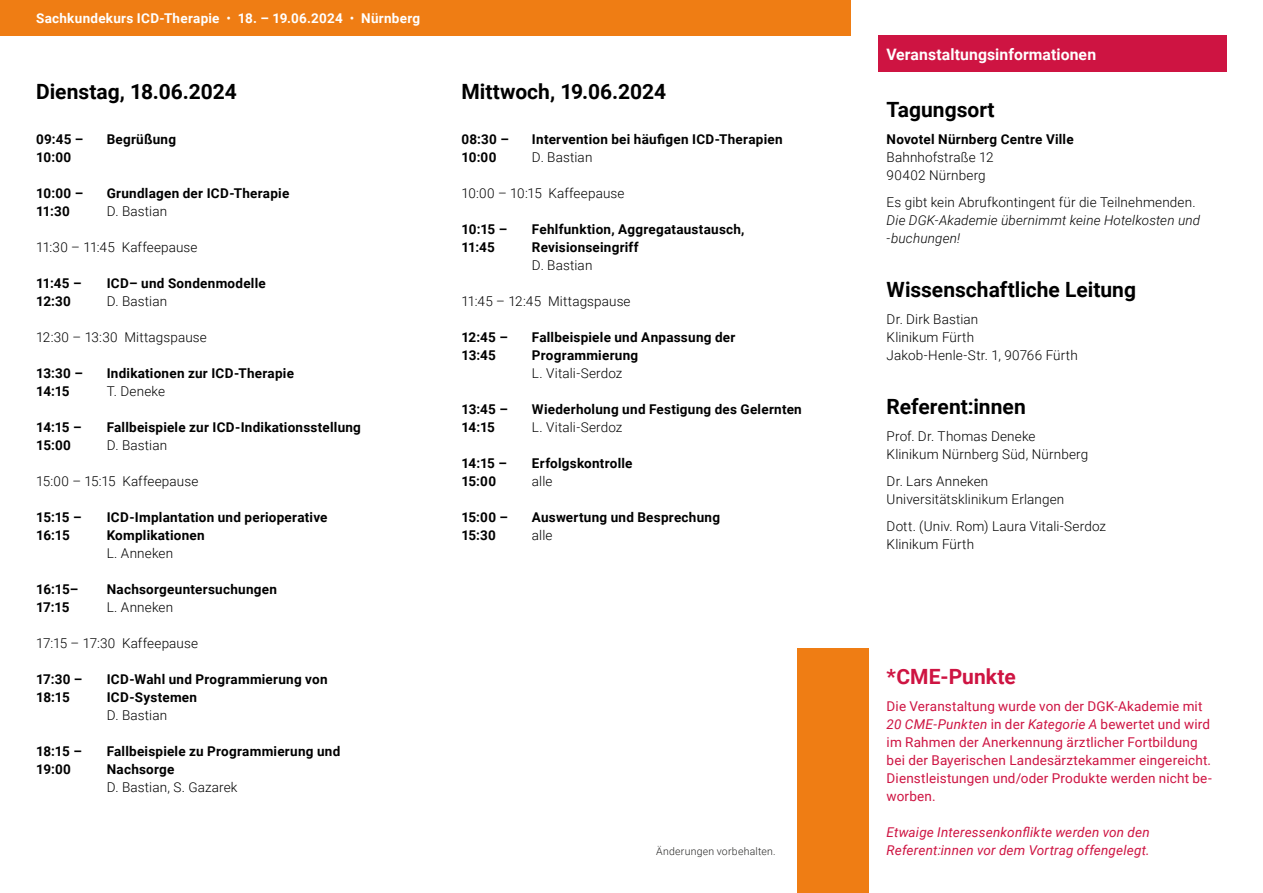
<style>
.page{position:relative;width:1263px;height:893px;background:#fff}
.page>*{position:absolute;margin:0;border:0;box-sizing:border-box;transform-origin:0 0}
.t1{font:700 21px "Roboto";color:#000}
.t2{font:700 21px "Roboto";letter-spacing:.005em;color:#ce1442}
.t3{font:700 15.75px "Roboto";letter-spacing:.005em;color:#fff}
.t4{font:700 13.5px/18px "Roboto";letter-spacing:.02em;color:#000}
.t5{font:300 13.5px/18px "Roboto";letter-spacing:.01em;color:#000}
.t6{font:13.5px/18px "Roboto";letter-spacing:.01em;color:#ce1442}
.t7{font:italic 13.5px/18px "Roboto";letter-spacing:.01em;color:#ce1442}
.t8{font:italic 300 13.5px/18px "Roboto";letter-spacing:.015em;color:#000}
.t9{font:700 13.5px "Roboto";letter-spacing:.02em;color:#fff}
.t10{font:300 10.5px "Roboto";letter-spacing:.025em;color:#282827}
.s1{font-weight:400}
.s2{font-style:italic}
</style>
<div class="page">
<div style="left:878px;top:36px;width:349px;height:36px;background:#ce1442"></div>
<div style="left:797px;top:648px;width:72px;height:245px;background:#ef7d14"></div>
<div style="left:0;top:0;width:850px;height:36px;background:#ef7d14"></div>
<p class="t9" style="left:36px;top:9px;width:386px">Sachkundekurs ICD-Therapie <span class="s1">•</span> 18. – 19.06.2024 <span class="s1">•</span> Nürnberg</p>
<h1 class="t1" style="left:36px;top:77px;width:202px">Dienstag, 18.06.2024</h1>
<p class="t4" style="left:36px;top:130px;width:49px">09:45 –<br>10:00</p>
<p class="t4" style="left:107px;top:130px;width:71px">Begrüßung</p>
<p class="t4" style="left:36px;top:184px;width:49px">10:00 –<br>11:30</p>
<p class="t4" style="left:107px;top:184px;width:184px">Grundlagen der ICD-Therapie</p>
<p class="t5" style="left:107px;top:202px;width:62px">D. Bastian</p>
<p class="t5" style="left:36px;top:238px;width:163px">11:30 – 11:45 Kaffeepause</p>
<p class="t4" style="left:36px;top:274px;width:47px">11:45 –<br>12:30</p>
<p class="t4" style="left:107px;top:274px;width:160px">ICD– und Sondenmodelle</p>
<p class="t5" style="left:107px;top:292px;width:62px">D. Bastian</p>
<p class="t5" style="left:36px;top:328px;width:172px">12:30 – 13:30 Mittagspause</p>
<p class="t4" style="left:36px;top:364px;width:48px">13:30 –<br>14:15</p>
<p class="t4" style="left:107px;top:364px;width:189px">Indikationen zur ICD-Therapie</p>
<p class="t5" style="left:107px;top:382px;width:60px">T. Deneke</p>
<p class="t4" style="left:36px;top:418px;width:47px">14:15 –<br>15:00</p>
<p class="t4" style="left:107px;top:418px;width:256px">Fallbeispiele zur ICD-Indikationsstellung</p>
<p class="t5" style="left:107px;top:436px;width:62px">D. Bastian</p>
<p class="t5" style="left:36px;top:472px;width:164px">15:00 – 15:15 Kaffeepause</p>
<p class="t4" style="left:36px;top:508px;width:47px">15:15 –<br>16:15</p>
<p class="t4" style="left:107px;top:508px;width:222px">ICD-Implantation und perioperative<br>Komplikationen</p>
<p class="t5" style="left:107px;top:544px;width:68px">L. Anneken</p>
<p class="t4" style="left:36px;top:580px;width:44px">16:15–<br>17:15</p>
<p class="t4" style="left:107px;top:580px;width:172px">Nachsorgeuntersuchungen</p>
<p class="t5" style="left:107px;top:598px;width:68px">L. Anneken</p>
<p class="t5" style="left:36px;top:634px;width:163px">17:15 – 17:30 Kaffeepause</p>
<p class="t4" style="left:36px;top:670px;width:48px">17:30 –<br>18:15</p>
<p class="t4" style="left:107px;top:670px;width:222px">ICD-Wahl und Programmierung von<br>ICD-Systemen</p>
<p class="t5" style="left:107px;top:706px;width:62px">D. Bastian</p>
<p class="t4" style="left:36px;top:742px;width:47px">18:15 –<br>19:00</p>
<p class="t4" style="left:107px;top:742px;width:235px">Fallbeispiele zu Programmierung und<br>Nachsorge</p>
<p class="t5" style="left:107px;top:778px;width:132px">D. Bastian, S. Gazarek</p>
<h1 class="t1" style="left:461px;top:77px;width:206px">Mittwoch, 19.06.2024</h1>
<p class="t4" style="left:461px;top:130px;width:49px">08:30 –<br>10:00</p>
<p class="t4" style="left:532px;top:130px;width:252px">Intervention bei häufigen ICD-Therapien</p>
<p class="t5" style="left:532px;top:148px;width:62px">D. Bastian</p>
<p class="t5" style="left:461px;top:184px;width:165px">10:00 – 10:15 Kaffeepause</p>
<p class="t4" style="left:461px;top:220px;width:47px">10:15 –<br>11:45</p>
<p class="t4" style="left:532px;top:220px;width:214px">Fehlfunktion, Aggregataustausch,<br>Revisionseingriff</p>
<p class="t5" style="left:532px;top:256px;width:62px">D. Bastian</p>
<p class="t5" style="left:461px;top:292px;width:171px">11:45 – 12:45 Mittagspause</p>
<p class="t4" style="left:461px;top:328px;width:48px">12:45 –<br>13:45</p>
<p class="t4" style="left:532px;top:328px;width:205px">Fallbeispiele und Anpassung der<br>Programmierung</p>
<p class="t5" style="left:532px;top:364px;width:92px">L. Vitali-Serdoz</p>
<p class="t4" style="left:461px;top:400px;width:48px">13:45 –<br>14:15</p>
<p class="t4" style="left:532px;top:400px;width:271px">Wiederholung und Festigung des Gelernten</p>
<p class="t5" style="left:532px;top:418px;width:92px">L. Vitali-Serdoz</p>
<p class="t4" style="left:461px;top:454px;width:47px">14:15 –<br>15:00</p>
<p class="t4" style="left:532px;top:454px;width:102px">Erfolgskontrolle</p>
<p class="t5" style="left:532px;top:472px;width:22px">alle</p>
<p class="t4" style="left:461px;top:508px;width:48px">15:00 –<br>15:30</p>
<p class="t4" style="left:532px;top:508px;width:190px">Auswertung und Besprechung</p>
<p class="t5" style="left:532px;top:526px;width:22px">alle</p>
<p class="t10" style="left:656px;top:844px;width:121px">Änderungen vorbehalten.</p>
<p class="t3" style="left:886px;top:43px;width:211px">Veranstaltungsinformationen</p>
<h1 class="t1" style="left:887px;top:95px;width:109px">Tagungsort</h1>
<p class="t4" style="left:887px;top:129px;width:189px">Novotel Nürnberg Centre Ville</p>
<p class="t5" style="left:887px;top:147px;width:108px">Bahnhofstraße 12<br>90402 Nürnberg</p>
<p class="t5" style="left:887px;top:192px;width:310px">Es gibt kein Abrufkontingent für die Teilnehmenden.</p>
<p class="t8" style="left:887px;top:210px;width:315px">Die DGK-Akademie übernimmt keine Hotelkosten und -buchungen!</p>
<h1 class="t1" style="left:887px;top:275px;width:251px">Wissenschaftliche Leitung</h1>
<p class="t5" style="left:887px;top:309px;width:193px">Dr. Dirk Bastian<br>Klinikum Fürth<br>Jakob-Henle-Str. 1, 90766 Fürth</p>
<h1 class="t1" style="left:887px;top:392px;width:141px">Referent:innen</h1>
<p class="t5" style="left:887px;top:426px;width:203px">Prof. Dr. Thomas Deneke<br>Klinikum Nürnberg Süd, Nürnberg</p>
<p class="t5" style="left:887px;top:471px;width:179px">Dr. Lars Anneken<br>Universitätsklinikum Erlangen</p>
<p class="t5" style="left:887px;top:516px;width:221px">Dott. (Univ. Rom) Laura Vitali-Serdoz<br>Klinikum Fürth</p>
<h1 class="t2" style="left:887px;top:662px;width:131px">*CME-Punkte</h1>
<p class="t6" style="left:887px;top:696px;width:327px">Die Veranstaltung wurde von der DGK-Akademie mit <span class="s2">20 CME-Punkten</span> in der <span class="s2">Kategorie A</span> bewertet und wird im Rahmen der Anerkennung ärztlicher Fortbildung bei der Bayerischen Landesärztekammer eingereicht.<br>Dienstleistungen und/oder Produkte werden nicht be&shy;worben.</p>
<p class="t7" style="left:887px;top:822px;width:265px">Etwaige Interessenkonflikte werden von den<br>Referent:innen vor dem Vortrag offengelegt.</p>
</div>
